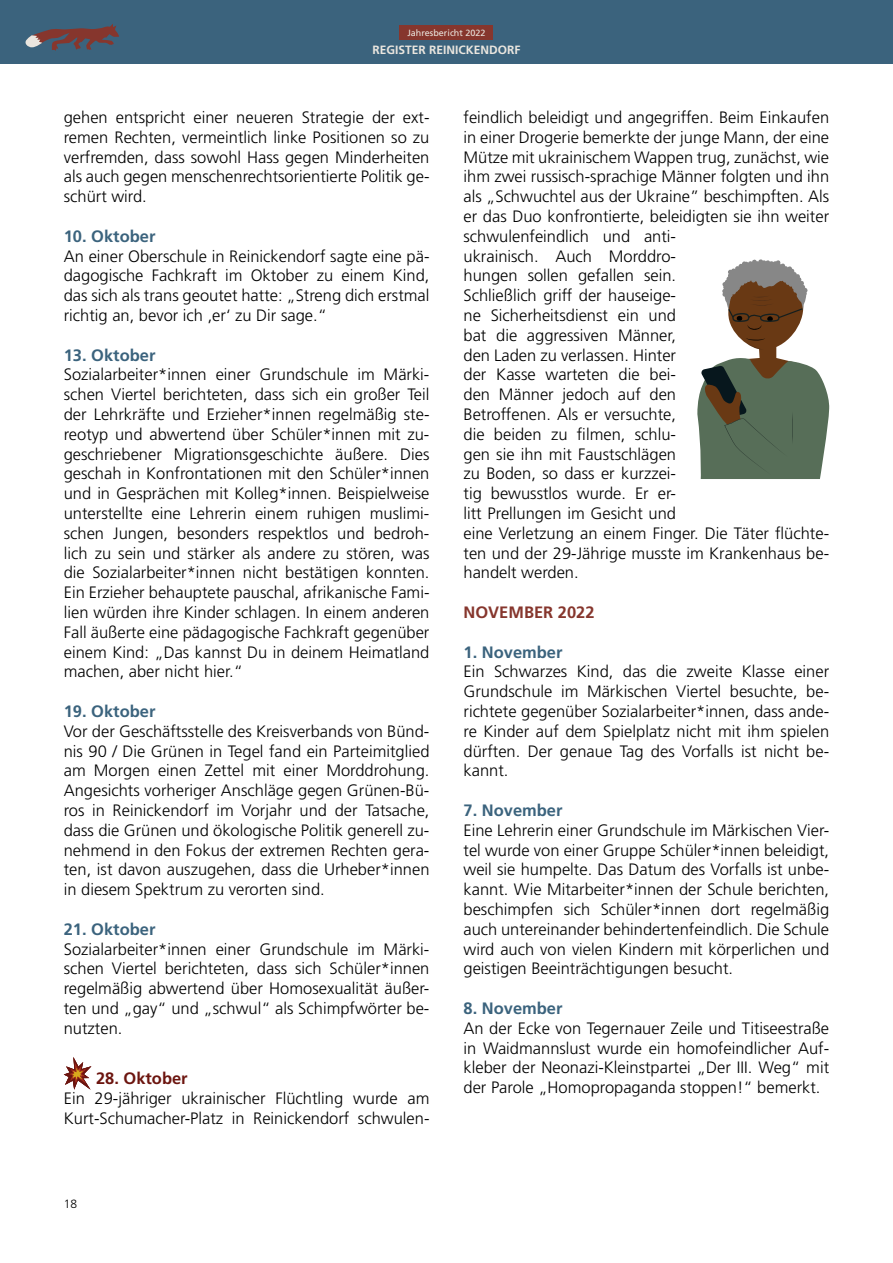
<style>
.page{position:relative;width:893px;height:1263px;background:#fff}
.page>*{position:absolute;margin:0;border:0;box-sizing:border-box;transform-origin:0 0}
.t1{font:300 16.5px/19.8px "Frutiger LT Std";color:#000;text-align:justify}
.t2{font:700 16.5px "Frutiger LT Std";color:#3b637d}
.t3{font:700 16.5px "Frutiger LT Std";color:#86362d}
.t4{font:700 16.5px "Frutiger LT Std";color:#6c150f}
.t5{font:700 12px "Frutiger LT Std";color:#eae6df}
.t6{font:300 12px "Frutiger LT Std";color:#000}
.t7{font:9px "Frutiger LT Std";color:#eae6df}
</style>
<div class="page">
<div style="left:0;top:0;width:893px;height:64px;background:#3b637d"></div>
<div style="left:400px;top:26px;width:93px;height:14px;background:#86362d"></div>
<svg style="left:25px;top:24px;width:94px;height:27px"></svg>
<svg style="left:64px;top:1057px;width:27px;height:32px"></svg>
<svg style="left:697px;top:259px;width:133px;height:220px"></svg>
<p class="t7" style="left:407px;top:28px;width:80px">Jahresbericht 2022</p>
<p class="t5" style="left:372px;top:42px;width:150px">REGISTER REINICKENDORF</p>
<p class="t1" style="left:64px;top:108px;width:367px">gehen entspricht einer neueren Strategie der ext&shy;remen Rechten, vermeintlich linke Positionen so zu verfremden, dass sowohl Hass gegen Minderheiten als auch gegen menschenrechtsorientierte Politik ge&shy;schürt wird.</p>
<p class="t2" style="left:64px;top:226px;width:93px">10. Oktober</p>
<p class="t1" style="left:64px;top:246px;width:367px">An einer Oberschule in Reinickendorf sagte eine pä&shy;dagogische Fachkraft im Oktober zu einem Kind, das sich als trans geoutet hatte: „Streng dich erstmal richtig an, bevor ich ,er‘ zu Dir sage.“</p>
<p class="t2" style="left:64px;top:345px;width:93px">13. Oktober</p>
<p class="t1" style="left:64px;top:365px;width:367px">Sozialarbeiter*innen einer Grundschule im Märki&shy;schen Viertel berichteten, dass sich ein großer Teil der Lehrkräfte und Erzieher*innen regelmäßig ste&shy;reotyp und abwertend über Schüler*innen mit zu&shy;geschriebener Migrationsgeschichte äußere. Dies geschah in Konfrontationen mit den Schüler*innen und in Gesprächen mit Kolleg*innen. Beispielweise unterstellte eine Lehrerin einem ruhigen muslimi&shy;schen Jungen, besonders respektlos und bedroh&shy;lich zu sein und stärker als andere zu stören, was die Sozialarbeiter*innen nicht bestätigen konnten.<br>Ein Erzieher behauptete pauschal, afrikanische Fami&shy;lien würden ihre Kinder schlagen. In einem anderen Fall äußerte eine pädagogische Fachkraft gegenüber einem Kind: „Das kannst Du in deinem Heimatland machen, aber nicht hier.“</p>
<p class="t2" style="left:64px;top:701px;width:93px">19. Oktober</p>
<p class="t1" style="left:64px;top:721px;width:367px">Vor der Geschäftsstelle des Kreisverbands von Bünd&shy;nis 90 / Die Grünen in Tegel fand ein Parteimitglied am Morgen einen Zettel mit einer Morddrohung.<br>Angesichts vorheriger Anschläge gegen Grünen-Bü&shy;ros in Reinickendorf im Vorjahr und der Tatsache, dass die Grünen und ökologische Politik generell zu&shy;nehmend in den Fokus der extremen Rechten gera&shy;ten, ist davon auszugehen, dass die Urheber*innen in diesem Spektrum zu verorten sind.</p>
<p class="t2" style="left:64px;top:919px;width:93px">21. Oktober</p>
<p class="t1" style="left:64px;top:939px;width:367px">Sozialarbeiter*innen einer Grundschule im Märki&shy;schen Viertel berichteten, dass sich Schüler*innen regelmäßig abwertend über Homosexualität äußer&shy;ten und „gay“ und „schwul“ als Schimpfwörter be&shy;nutzten.</p>
<p class="t4" style="left:96px;top:1069px;width:93px">28. Oktober</p>
<p class="t1" style="left:64px;top:1089px;width:367px">Ein 29-jähriger ukrainischer Flüchtling wurde am<br>Kurt-Schumacher-Platz in Reinickendorf schwulen-</p>
<p class="t6" style="left:64px;top:1197px;width:15px">18</p>
<p class="t1" style="left:463px;top:108px;width:367px;text-align:left">feindlich beleidigt und angegriffen. Beim Einkaufen in einer Drogerie bemerkte der junge Mann, der eine Mütze mit ukrainischem Wappen trug, zunächst, wie ihm zwei russisch-sprachige Männer folgten und ihn als „Schwuchtel aus der Ukraine” beschimpften. Als er das Duo konfrontierte, beleidigten sie ihn weiter schwulenfeindlich und anti-<br>ukrainisch. Auch Morddro-<br>hungen sollen gefallen sein.<br>Schließlich griff der hauseige-<br>ne Sicherheitsdienst ein und<br>bat die aggressiven Männer,<br>den Laden zu verlassen. Hinter<br>der Kasse warteten die bei-<br>den Männer jedoch auf den<br>Betroffenen. Als er versuchte,<br>die beiden zu filmen, schlu-<br>gen sie ihn mit Faustschlägen<br>zu Boden, so dass er kurzzei-<br>tig bewusstlos wurde. Er er-<br>litt Prellungen im Gesicht und<br>eine Verletzung an einem Finger. Die Täter flüchte&shy;ten und der 29-Jährige musste im Krankenhaus be&shy;handelt werden.</p>
<p class="t3" style="left:463px;top:603px;width:133px">NOVEMBER 2022</p>
<p class="t2" style="left:463px;top:642px;width:101px">1. November</p>
<p class="t1" style="left:463px;top:662px;width:367px">Ein Schwarzes Kind, das die zweite Klasse einer Grundschule im Märkischen Viertel besuchte, be&shy;richtete gegenüber Sozialarbeiter*innen, dass ande&shy;re Kinder auf dem Spielplatz nicht mit ihm spielen dürften. Der genaue Tag des Vorfalls ist nicht be&shy;kannt.</p>
<p class="t2" style="left:463px;top:801px;width:101px">7. November</p>
<p class="t1" style="left:463px;top:820px;width:367px">Eine Lehrerin einer Grundschule im Märkischen Vier&shy;tel wurde von einer Gruppe Schüler*innen beleidigt, weil sie humpelte. Das Datum des Vorfalls ist unbe&shy;kannt. Wie Mitarbeiter*innen der Schule berichten, beschimpfen sich Schüler*innen dort regelmäßig auch untereinander behindertenfeindlich. Die Schule wird auch von vielen Kindern mit körperlichen und geistigen Beeinträchtigungen besucht.</p>
<p class="t2" style="left:463px;top:999px;width:101px">8. November</p>
<p class="t1" style="left:463px;top:1018px;width:367px">An der Ecke von Tegernauer Zeile und Titiseestraße in Waidmannslust wurde ein homofeindlicher Auf&shy;kleber der Neonazi-Kleinstpartei „Der III. Weg“ mit der Parole „Homopropaganda stoppen!“ bemerkt.</p>
</div>
